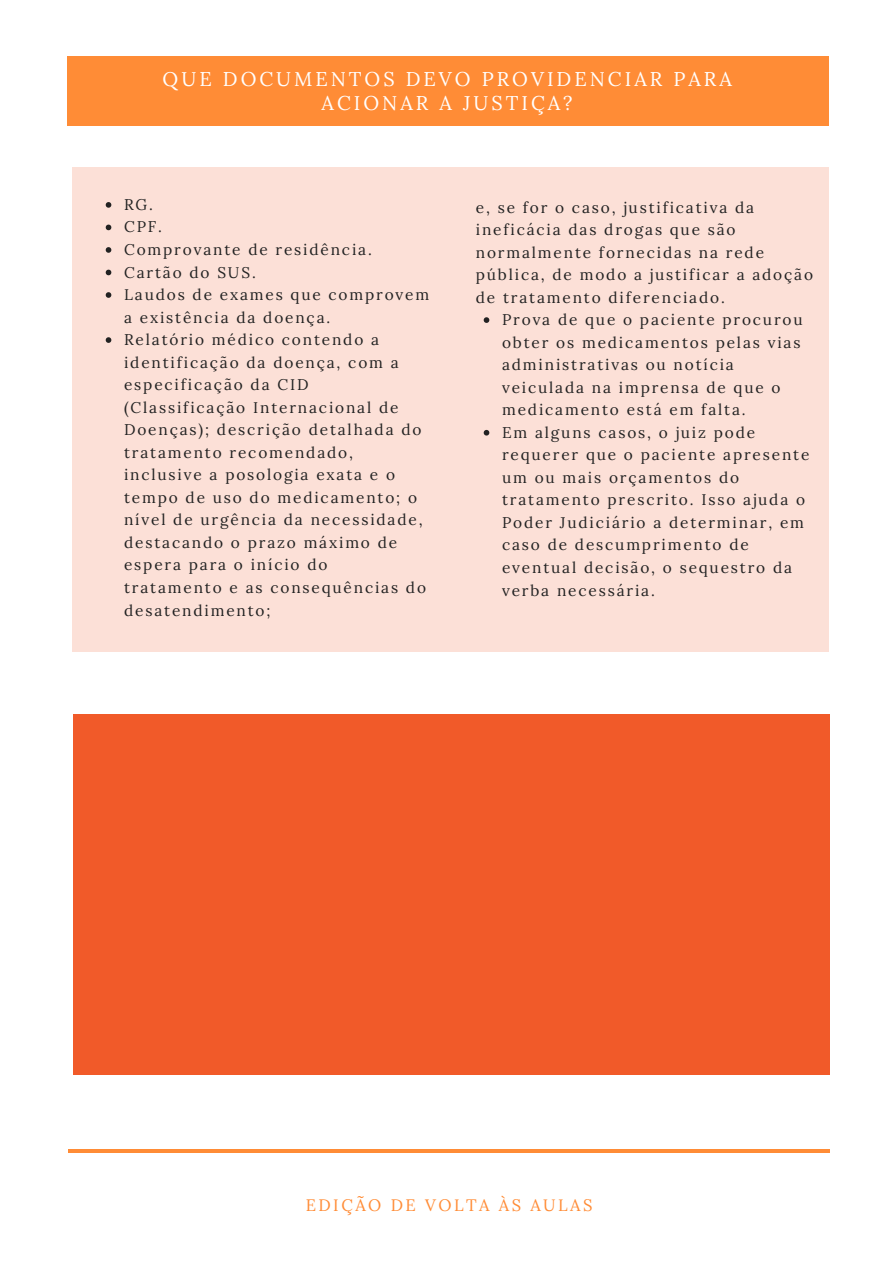
<style>
.page{position:relative;width:894px;height:1264px;background:#fff}
.page>*{position:absolute;margin:0;border:0;box-sizing:border-box;transform-origin:0 0}
.t1{font:19.8px/24.8px "Lora";letter-spacing:.15em;color:#fff;text-align:center}
.t2{font:16.5px "Lora";letter-spacing:.15em;color:#ff8c36}
.t3{font:15.45px/22.5px "Lora";letter-spacing:.12em;color:#222}
</style>
<div class="page">
<div style="left:67px;top:57px;width:761px;height:68px;background:#ff8c36"></div>
<hr style="left:68px;top:1149px;width:761px;height:3px;background:#ff8c36">
<div style="left:72px;top:167px;width:756px;height:484px;background:#fce0d7"></div>
<div style="left:74px;top:714px;width:755px;height:360px;background:#f15a29"></div>
<svg style="left:106px;top:202px;width:5px;height:6px"></svg>
<svg style="left:106px;top:224px;width:5px;height:6px"></svg>
<svg style="left:106px;top:247px;width:5px;height:6px"></svg>
<svg style="left:106px;top:270px;width:5px;height:5px"></svg>
<svg style="left:106px;top:292px;width:5px;height:6px"></svg>
<svg style="left:106px;top:337px;width:5px;height:6px"></svg>
<svg style="left:483px;top:317px;width:6px;height:6px"></svg>
<svg style="left:483px;top:430px;width:6px;height:5px"></svg>
<p class="t1" style="left:163px;top:66px;width:570px">QUE DOCUMENTOS DEVO PROVIDENCIAR PARA<br>ACIONAR A JUSTIÇA?</p>
<p class="t3" style="left:124px;top:193px;width:30px">RG.</p>
<p class="t3" style="left:124px;top:215px;width:39px">CPF.</p>
<p class="t3" style="left:124px;top:238px;width:249px">Comprovante de residência.</p>
<p class="t3" style="left:124px;top:261px;width:133px">Cartão do SUS.</p>
<p class="t3" style="left:124px;top:283px;width:306px">Laudos de exames que comprovem a existência da doença.</p>
<p class="t3" style="left:124px;top:328px;width:303px">Relatório médico contendo a identificação da doença, com a especificação da CID (Classificação Internacional de<br>Doenças); descrição detalhada do tratamento recomendado, inclusive a posologia exata e o tempo de uso do medicamento; o nível de urgência da necessidade, destacando o prazo máximo de espera para o início do tratamento e as consequências do desatendimento;</p>
<p class="t3" style="left:475px;top:196px;width:339px">e, se for o caso, justificativa da ineficácia das drogas que são normalmente fornecidas na rede pública, de modo a justificar a adoção de tratamento diferenciado.</p>
<p class="t3" style="left:502px;top:308px;width:302px">Prova de que o paciente procurou obter os medicamentos pelas vias administrativas ou notícia veiculada na imprensa de que o medicamento está em falta.</p>
<p class="t3" style="left:502px;top:421px;width:309px">Em alguns casos, o juiz pode requerer que o paciente apresente um ou mais orçamentos do tratamento prescrito. Isso ajuda o<br>Poder Judiciário a determinar, em caso de descumprimento de eventual decisão, o sequestro da verba necessária.</p>
<p class="t2" style="left:305px;top:1194px;width:288px">EDIÇÃO DE VOLTA ÀS AULAS</p>
</div>
